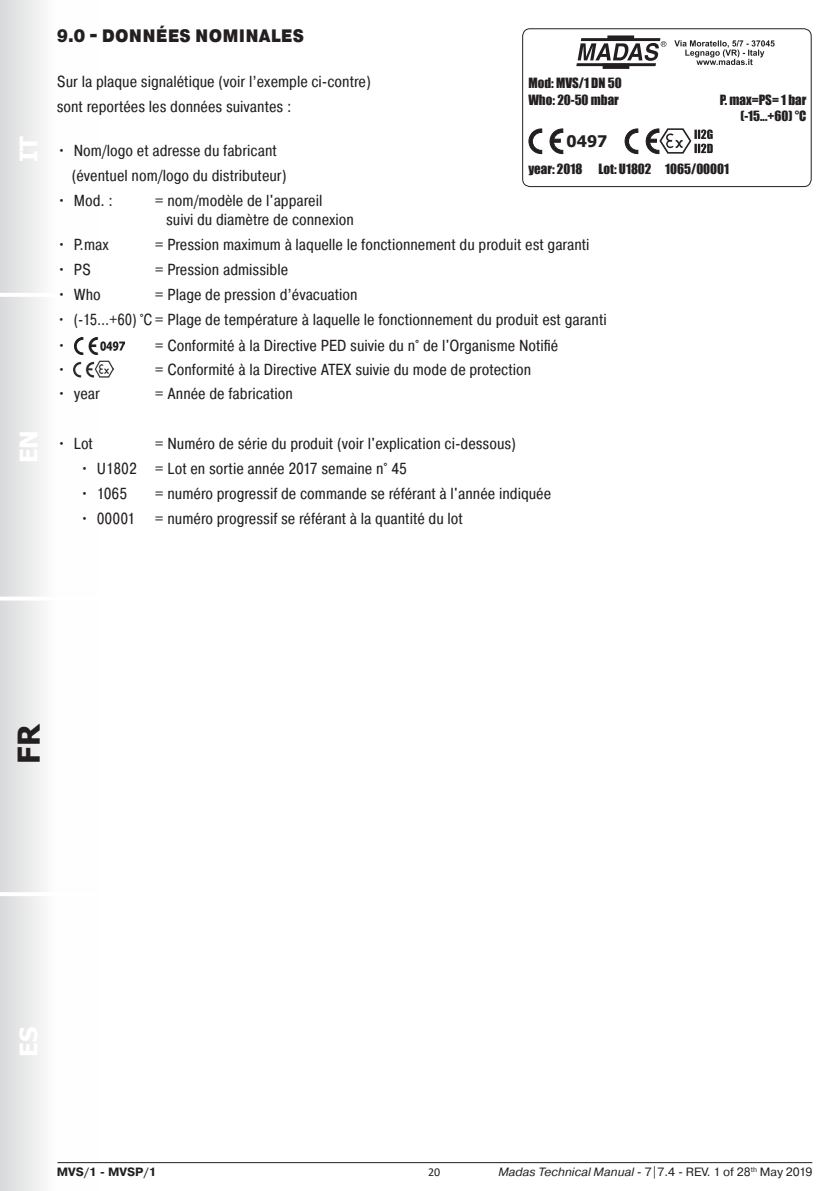
<style>
.page{position:relative;width:840px;height:1191px;background:#fff}
.page>*{position:absolute;margin:0;border:0;box-sizing:border-box;transform-origin:0 0}
.t1{font:700 30px "Tahoma";color:#231f20}
.t2{font:700 24px "Tahoma";color:#fff}
.t3{font:900 18px "Pragmatica Cond";letter-spacing:.01em;color:#231f20}
.t4{font:16px/19.2px "Pragmatica Cond";color:#231f20}
.t5{font:16px "Pragmatica Cond";color:#231f20;scale:.95 1}
.t6{font:700 16px "Tahoma";color:#231f20}
.t7{font:13px/16.2px "Impact";color:#231f20;text-align:right}
.t8{font:12px "Pragmatica";color:#231f20}
.t9{font:700 12px "Pragmatica";color:#231f20}
.t10{font:12px "Calibri";color:#231f20}
.s1{font-style:italic}
</style>
<div class="page">
<div style="left:0;top:0;width:99px;height:1191px;background:linear-gradient(to right,#dfe0e1,#fff)"></div>
<hr style="left:0;top:892px;width:96px;height:4px;background:#fff">
<hr style="left:0;top:596px;width:99px;height:4px;background:#fff">
<hr style="left:0;top:293px;width:99px;height:4px;background:#fff">
<hr style="left:57px;top:1162px;width:754px;height:1px;background:#231f20">
<img style="left:75px;top:338px;width:49px;height:16px">
<img style="left:74px;top:360px;width:40px;height:17px">
<div style="left:522px;top:28px;width:289px;height:159px;border:1px solid #231f20;border-radius:7px"></div>
<hr style="left:580px;top:38px;width:80px;height:3px;background:#231f20">
<hr style="left:576px;top:63px;width:79px;height:3px;background:#231f20">
<div style="left:607px;top:35px;width:26px;height:6px;background:#231f20"></div>
<div style="left:602px;top:63px;width:27px;height:6px;background:#231f20"></div>
<svg style="left:577px;top:41px;width:89px;height:20px"></svg>
<svg style="left:674px;top:40px;width:100px;height:25px"></svg>
<img style="left:659px;top:129px;width:32px;height:25px">
<svg style="left:549px;top:129px;width:14px;height:25px"></svg>
<svg style="left:528px;top:129px;width:13px;height:25px"></svg>
<svg style="left:645px;top:129px;width:14px;height:25px"></svg>
<svg style="left:624px;top:129px;width:14px;height:25px"></svg>
<svg style="left:694px;top:129px;width:18px;height:24px"></svg>
<h2 class="t2" style="left:12px;top:162px;width:28px;rotate:-90deg">IT</h2>
<h2 class="t2" style="left:12px;top:463px;width:35px;rotate:-90deg">EN</h2>
<p class="t3" style="left:57px;top:25px;width:249px">9.0 - DONNÉES NOMINALES</p>
<p class="t4" style="left:57px;top:72px;width:315px">Sur la plaque signalétique (voir l’exemple ci-contre)</p>
<p class="t4" style="left:57px;top:97px;width:236px">sont reportées les données suivantes :</p>
<p class="t4" style="left:57px;top:141px;width:221px">• Nom/logo et adresse du fabricant</p>
<p class="t4" style="left:72px;top:166px;width:216px">(éventuel nom/logo du distributeur)</p>
<p class="t4" style="left:57px;top:191px;width:58px">• Mod. :</p>
<p class="t4" style="left:166px;top:191px;width:189px;text-indent:-11px">= nom/modèle de l'appareil<br>suivi du diamètre de connexion</p>
<p class="t4" style="left:57px;top:235px;width:53px">• P.max</p>
<p class="t4" style="left:155px;top:235px;width:436px">= Pression maximum à laquelle le fonctionnement du produit est garanti</p>
<p class="t4" style="left:57px;top:260px;width:36px">• PS</p>
<p class="t4" style="left:155px;top:260px;width:135px">= Pression admissible</p>
<p class="t4" style="left:57px;top:285px;width:45px">• Who</p>
<p class="t4" style="left:155px;top:285px;width:204px">= Plage de pression d’évacuation</p>
<p class="t5" style="left:57px;top:309px;width:580px">• (-15...+60) °C = Plage de température à laquelle le fonctionnement du produit est garanti</p>
<p class="t4" style="left:57px;top:335px;width:11px">•</p>
<p class="t4" style="left:155px;top:335px;width:405px">= Conformité à la Directive PED suivie du n° de l'Organisme Notifié</p>
<p class="t4" style="left:57px;top:359px;width:11px">•</p>
<p class="t4" style="left:155px;top:359px;width:377px">= Conformité à la Directive ATEX suivie du mode de protection</p>
<p class="t4" style="left:57px;top:384px;width:45px">• year</p>
<p class="t4" style="left:155px;top:384px;width:140px">= Année de fabrication</p>
<p class="t4" style="left:57px;top:434px;width:38px">• Lot</p>
<p class="t4" style="left:155px;top:434px;width:362px">= Numéro de série du produit (voir l'explication ci-dessous)</p>
<p class="t4" style="left:80px;top:459px;width:328px">• U1802 = Lot en sortie année 2017 semaine n° 45</p>
<p class="t4" style="left:80px;top:484px;width:49px">• 1065</p>
<p class="t4" style="left:155px;top:484px;width:397px">= numéro progressif de commande se référant à l'année indiquée</p>
<p class="t4" style="left:80px;top:509px;width:384px">• 00001 = numéro progressif se référant à la quantité du lot</p>
<p class="t7" style="left:528px;top:75px;width:95px">Mod: MVS/1 DN 50</p>
<p class="t7" style="left:528px;top:91px;width:92px">Who: 20-50 mbar</p>
<p class="t7" style="left:719px;top:91px;width:88px">P. max=PS= 1 bar (-15...+60) °C</p>
<p class="t6" style="left:566px;top:130px;width:42px">0497</p>
<p class="t7" style="left:528px;top:161px;width:202px">year: 2018 Lot: U1802 1065/00001</p>
<h1 class="t1" style="left:8px;top:764px;width:41px;rotate:-90deg">FR</h1>
<h2 class="t2" style="left:12px;top:1056px;width:31px;rotate:-90deg">ES</h2>
<p class="t9" style="left:57px;top:1164px;width:101px">MVS/1 - MVSP/1</p>
<p class="t10" style="left:428px;top:1163px;width:14px">20</p>
<p class="t8" style="left:498px;top:1164px;width:315px"><span class="s1">Madas Technical Manual</span> - 7|7.4 - REV. 1 of 28<sup>th</sup> May 2019</p>
</div>
